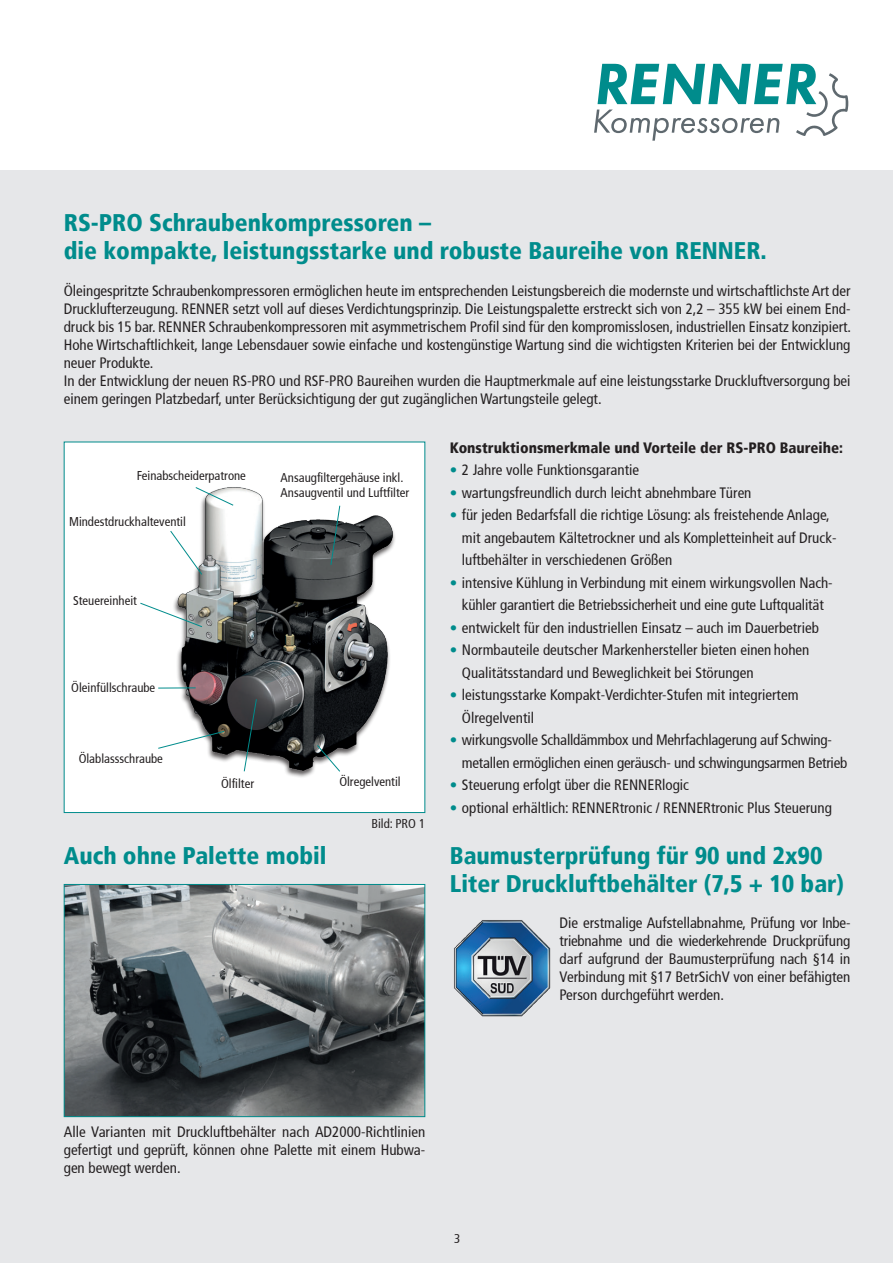
<style>
.page{position:relative;width:893px;height:1263px;background:#fff}
.page>*{position:absolute;margin:0;border:0;box-sizing:border-box;transform-origin:0 0}
.t1{font:900 condensed 24px/28.8px "Frutiger";color:#008c8c}
.t2{font:condensed 15px/18px "Frutiger";color:#231f20}
.t3{font:900 condensed 15px "Frutiger";color:#231f20}
.t4{font:condensed 12.75px/15.3px "Frutiger";color:#231f20}
.s1{color:#008c8c}
</style>
<div class="page">
<div style="left:0;top:170px;width:893px;height:1093px;background:#e6e7e9"></div>
<div style="left:64px;top:442px;width:361px;height:371px;background:#fff;border:1px solid #008c8c"></div>
<img style="left:158px;top:464px;width:268px;height:337px">
<svg style="left:244px;top:699px;width:13px;height:73px"></svg>
<svg style="left:140px;top:602px;width:63px;height:25px"></svg>
<svg style="left:195px;top:487px;width:39px;height:19px"></svg>
<svg style="left:170px;top:530px;width:33px;height:45px"></svg>
<hr style="left:158px;top:687px;width:38px;height:1px;background:#008c8c">
<svg style="left:330px;top:505px;width:10px;height:61px"></svg>
<svg style="left:316px;top:744px;width:25px;height:28px"></svg>
<svg style="left:158px;top:731px;width:67px;height:18px"></svg>
<img style="left:454px;top:920px;width:97px;height:97px">
<img style="left:66px;top:886px;width:357px;height:229px">
<div style="left:64px;top:884px;width:361px;height:233px;border:1px solid #008c8c"></div>
<svg style="left:594px;top:64px;width:254px;height:77px"></svg>
<h1 class="t1" style="left:64px;top:208px;width:705px">RS-PRO Schraubenkompressoren –<br>die kompakte, leistungsstarke und robuste Baureihe von RENNER.</h1>
<p class="t2" style="left:64px;top:282px;width:789px">Öleingespritzte Schraubenkompressoren ermöglichen heute im entsprechenden Leistungsbereich die modernste und wirtschaftlichste Art der Drucklufterzeugung. RENNER setzt voll auf dieses Verdichtungsprinzip. Die Leistungspalette erstreckt sich von 2,2 – 355 kW bei einem End&shy;druck bis 15 bar. RENNER Schraubenkompressoren mit asymmetrischem Profil sind für den kompromisslosen, industriellen Einsatz konzipiert.<br>Hohe Wirtschaftlichkeit, lange Lebensdauer sowie einfache und kostengünstige Wartung sind die wichtigsten Kriterien bei der Entwicklung neuer Produkte.<br>In der Entwicklung der neuen RS-PRO und RSF-PRO Baureihen wurden die Hauptmerkmale auf eine leistungsstarke Druckluftversorgung bei einem geringen Platzbedarf, unter Berücksichtigung der gut zugänglichen Wartungsteile gelegt.</p>
<p class="t4" style="left:137px;top:468px;width:111px">Feinabscheiderpatrone</p>
<p class="t4" style="left:69px;top:514px;width:118px">Mindestdruckhalteventil</p>
<p class="t4" style="left:73px;top:593px;width:65px">Steuereinheit</p>
<p class="t4" style="left:281px;top:470px;width:130px">Ansaugfiltergehäuse inkl.<br>Ansaugventil und Luftfilter</p>
<p class="t4" style="left:71px;top:680px;width:86px">Öleinfüllschraube</p>
<p class="t4" style="left:79px;top:751px;width:86px">Ölablassschraube</p>
<p class="t4" style="left:221px;top:776px;width:35px">Ölfilter</p>
<p class="t4" style="left:339px;top:774px;width:63px">Ölregelventil</p>
<p class="t4" style="left:371px;top:816px;width:55px">Bild: PRO 1</p>
<h1 class="t1" style="left:64px;top:841px;width:264px">Auch ohne Palette mobil</h1>
<p class="t3" style="left:450px;top:439px;width:395px">Konstruktionsmerkmale und Vorteile der RS-PRO Baureihe:</p>
<p class="t2" style="left:450px;top:461px;width:191px"><span class="s1">•</span> 2 Jahre volle Funktionsgarantie</p>
<p class="t2" style="left:450px;top:484px;width:303px"><span class="s1">•</span> wartungsfreundlich durch leicht abnehmbare Türen</p>
<p class="t2" style="left:462px;top:504px;width:376px;line-height:22.5px;text-indent:-12px"><span class="s1">•</span> für jeden Bedarfsfall die richtige Lösung: als freistehende Anlage, mit angebautem Kältetrockner und als Kompletteinheit auf Druck&shy;luftbehälter in verschiedenen Größen</p>
<p class="t2" style="left:450px;top:571px;width:384px;line-height:22.5px;text-align:center"><span class="s1">•</span> intensive Kühlung in Verbindung mit einem wirkungsvollen Nach&shy;kühler garantiert die Betriebssicherheit und eine gute Luftqualität</p>
<p class="t2" style="left:450px;top:619px;width:371px"><span class="s1">•</span> entwickelt für den industriellen Einsatz – auch im Dauerbetrieb</p>
<p class="t2" style="left:462px;top:639px;width:349px;line-height:22.5px;text-indent:-12px"><span class="s1">•</span> Normbauteile deutscher Markenhersteller bieten einen hohen<br>Qualitätsstandard und Beweglichkeit bei Störungen</p>
<p class="t2" style="left:462px;top:684px;width:338px;line-height:22.5px;text-indent:-12px"><span class="s1">•</span> leistungsstarke Kompakt-Verdichter-Stufen mit integriertem<br>Ölregelventil</p>
<p class="t2" style="left:462px;top:729px;width:387px;line-height:22.5px;text-indent:-12px"><span class="s1">•</span> wirkungsvolle Schalldämmbox und Mehrfachlagerung auf Schwing&shy;metallen ermöglichen einen geräusch- und schwingungsarmen Betrieb</p>
<p class="t2" style="left:450px;top:776px;width:241px"><span class="s1">•</span> Steuerung erfolgt über die RENNERlogic</p>
<p class="t2" style="left:450px;top:799px;width:383px"><span class="s1">•</span> optional erhältlich: RENNERtronic / RENNERtronic Plus Steuerung</p>
<h1 class="t1" style="left:450px;top:841px;width:396px">Baumusterprüfung für 90 und 2x90<br>Liter Druckluftbehälter (7,5 + 10 bar)</h1>
<p class="t2" style="left:560px;top:914px;width:292px;text-align:justify">Die erstmalige Aufstellabnahme, Prüfung vor Inbe&shy;triebnahme und die wiederkehrende Druckprüfung darf aufgrund der Baumusterprüfung nach §14 in Verbindung mit §17 BetrSichV von einer befähigten Person durchgeführt werden.</p>
<p class="t2" style="left:64px;top:1123px;width:363px;text-align:justify">Alle Varianten mit Druckluftbehälter nach AD2000-Richtlinien gefertigt und geprüft, können ohne Palette mit einem Hubwa&shy;gen bewegt werden.</p>
<p class="t4" style="left:454px;top:1231px;width:8px">3</p>
</div>
